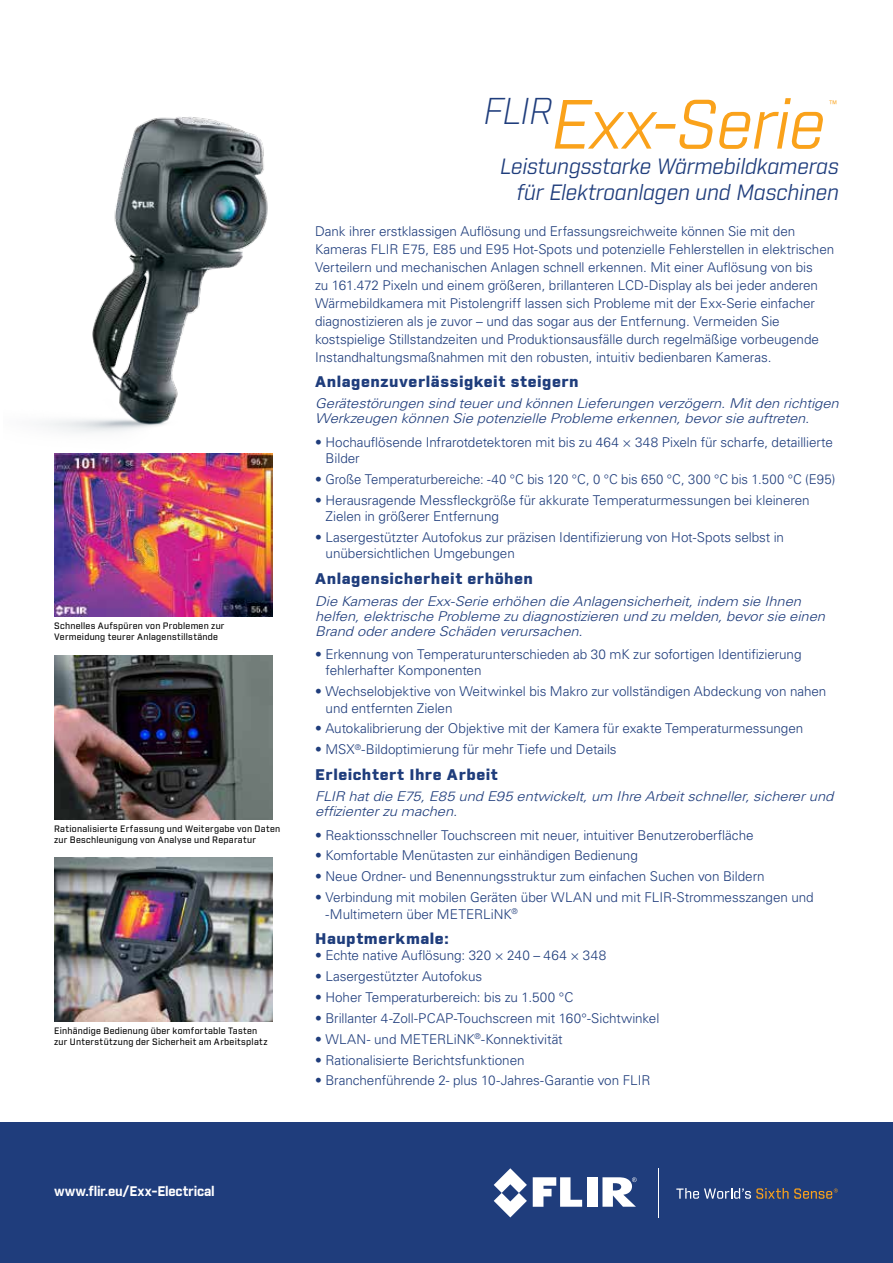
<style>
.page{position:relative;width:893px;height:1263px;background:#fff}
.page>*{position:absolute;margin:0;border:0;box-sizing:border-box;transform-origin:0 0}
.t1{font:italic 67.5px "Industry";letter-spacing:-.015em;color:#faa21b}
.t2{font:italic 21.45px/25.8px "Industry";letter-spacing:-.005em;color:#1f3d7c;text-align:right}
.t3{font:900 15px "Industry";letter-spacing:.03em;color:#1f3d7c;scale:1.1 1}
.t4{font:300 13.5px/18px "Univers LT Std";letter-spacing:-.005em;color:#1f3d7c}
.t5{font:italic 300 13.5px/15px "Univers LT Std";letter-spacing:-.005em;color:#1f3d7c;scale:1.1 1}
.t6{font:700 13.5px "Industry";letter-spacing:-.015em;color:#fff}
.t7{font:10.5px "Univers LT Std";color:#faa21b}
.t8{font:500 9px/10.8px "Industry";letter-spacing:.025em;color:#000}
</style>
<div class="page">
<img style="left:54px;top:858px;width:218px;height:163px">
<img style="left:54px;top:655px;width:218px;height:164px">
<img style="left:54px;top:453px;width:218px;height:164px">
<img style="left:41px;top:117px;width:227px;height:316px">
<div style="left:0;top:1123px;width:893px;height:140px;background:#1f3d7c"></div>
<svg style="left:533px;top:1177px;width:49px;height:30px"></svg>
<div style="left:587px;top:1177px;width:10px;height:30px;background:#fff"></div>
<svg style="left:494px;top:1168px;width:33px;height:49px"></svg>
<svg style="left:602px;top:1177px;width:35px;height:30px"></svg>
<hr style="left:658px;top:1168px;width:1px;height:49px;background:#fff">
<svg style="left:676px;top:1188px;width:162px;height:11px"></svg>
<p class="t8" style="left:54px;top:621px;width:172px">Schnelles Aufspüren von Problemen zur<br>Vermeidung teurer Anlagenstillstände</p>
<p class="t8" style="left:54px;top:823px;width:228px">Rationalisierte Erfassung und Weitergabe von Daten zur Beschleunigung von Analyse und Reparatur</p>
<p class="t8" style="left:54px;top:1026px;width:215px">Einhändige Bedienung über komfortable Tasten zur Unterstützung der Sicherheit am Arbeitsplatz</p>
<h1 class="t1" style="left:484px;top:84px;width:343px"><sup>FLIR</sup>Exx-Serie</h1>
<p class="t7" style="left:828px;top:98px;width:12px">™</p>
<h2 class="t2" style="left:500px;top:154px;width:340px">Leistungsstarke Wärmebildkameras für Elektroanlagen und Maschinen</h2>
<p class="t4" style="left:315px;top:222px;width:521px">Dank ihrer erstklassigen Auflösung und Erfassungsreichweite können Sie mit den Kameras FLIR E75, E85 und E95 Hot-Spots und potenzielle Fehlerstellen in elektrischen Verteilern und mechanischen Anlagen schnell erkennen. Mit einer Auflösung von bis<br>zu 161.472 Pixeln und einem größeren, brillanteren LCD-Display als bei jeder anderen Wärmebildkamera mit Pistolengriff lassen sich Probleme mit der Exx-Serie einfacher diagnostizieren als je zuvor – und das sogar aus der Entfernung. Vermeiden Sie kostspielige Stillstandzeiten und Produktionsausfälle durch regelmäßige vorbeugende Instandhaltungsmaßnahmen mit den robusten, intuitiv bedienbaren Kameras.</p>
<p class="t3" style="left:315px;top:372px;width:241px">Anlagenzuverlässigkeit steigern</p>
<p class="t5" style="left:315px;top:396px;width:478px">Gerätestörungen sind teuer und können Lieferungen verzögern. Mit den richtigen<br>Werkzeugen können Sie potenzielle Probleme erkennen, bevor sie auftreten.</p>
<p class="t4" style="left:326px;top:433px;width:509px;line-height:16.5px;text-indent:-11px">• Hochauflösende Infrarotdetektoren mit bis zu 464 × 348 Pixeln für scharfe, detaillierte<br>Bilder</p>
<p class="t4" style="left:315px;top:470px;width:522px">• Große Temperaturbereiche: -40 °C bis 120 °C, 0 °C bis 650 °C, 300 °C bis 1.500 °C (E95)</p>
<p class="t4" style="left:326px;top:492px;width:485px;line-height:16.5px;text-indent:-11px">• Herausragende Messfleckgröße für akkurate Temperaturmessungen bei kleineren<br>Zielen in größerer Entfernung</p>
<p class="t4" style="left:326px;top:529px;width:460px;line-height:16.5px;text-indent:-11px">• Lasergestützter Autofokus zur präzisen Identifizierung von Hot-Spots selbst in unübersichtlichen Umgebungen</p>
<p class="t3" style="left:315px;top:569px;width:199px">Anlagensicherheit erhöhen</p>
<p class="t5" style="left:315px;top:593px;width:465px">Die Kameras der Exx-Serie erhöhen die Anlagensicherheit, indem sie Ihnen helfen, elektrische Probleme zu diagnostizieren und zu melden, bevor sie einen<br>Brand oder andere Schäden verursachen.</p>
<p class="t4" style="left:326px;top:646px;width:477px;line-height:16.5px;text-indent:-11px">• Erkennung von Temperaturunterschieden ab 30 mK zur sofortigen Identifizierung fehlerhafter Komponenten</p>
<p class="t4" style="left:326px;top:683px;width:502px;line-height:16.5px;text-indent:-11px">• Wechselobjektive von Weitwinkel bis Makro zur vollständigen Abdeckung von nahen und entfernten Zielen</p>
<p class="t4" style="left:315px;top:720px;width:490px">• Autokalibrierung der Objektive mit der Kamera für exakte Temperaturmessungen</p>
<p class="t4" style="left:315px;top:740px;width:303px">• MSX<sup>®</sup>-Bildoptimierung für mehr Tiefe und Details</p>
<p class="t3" style="left:315px;top:765px;width:168px">Erleichtert Ihre Arbeit</p>
<p class="t5" style="left:315px;top:789px;width:473px">FLIR hat die E75, E85 und E95 entwickelt, um Ihre Arbeit schneller, sicherer und effizienter zu machen.</p>
<p class="t4" style="left:315px;top:826px;width:440px">• Reaktionsschneller Touchscreen mit neuer, intuitiver Benutzeroberfläche</p>
<p class="t4" style="left:315px;top:847px;width:324px">• Komfortable Menütasten zur einhändigen Bedienung</p>
<p class="t4" style="left:315px;top:867px;width:451px">• Neue Ordner- und Benennungsstruktur zum einfachen Suchen von Bildern</p>
<p class="t4" style="left:326px;top:889px;width:490px;line-height:16.5px;text-indent:-11px">• Verbindung mit mobilen Geräten über WLAN und mit FLIR-Strommesszangen und -Multimetern über METERLiNK<sup>®</sup></p>
<p class="t3" style="left:315px;top:929px;width:123px">Hauptmerkmale:</p>
<p class="t4" style="left:315px;top:947px;width:293px">• Echte native Auflösung: 320 × 240 – 464 × 348</p>
<p class="t4" style="left:315px;top:967px;width:169px">• Lasergestützter Autofokus</p>
<p class="t4" style="left:315px;top:988px;width:260px">• Hoher Temperaturbereich: bis zu 1.500 °C</p>
<p class="t4" style="left:315px;top:1009px;width:346px">• Brillanter 4-Zoll-PCAP-Touchscreen mit 160°-Sichtwinkel</p>
<p class="t4" style="left:315px;top:1030px;width:249px">• WLAN- und METERLiNK<sup>®</sup>-Konnektivität</p>
<p class="t4" style="left:315px;top:1051px;width:211px">• Rationalisierte Berichtsfunktionen</p>
<p class="t4" style="left:315px;top:1071px;width:337px">• Branchenführende 2- plus 10-Jahres-Garantie von FLIR</p>
<p class="t6" style="left:54px;top:1183px;width:162px">www.flir.eu/Exx-Electrical</p>
</div>
